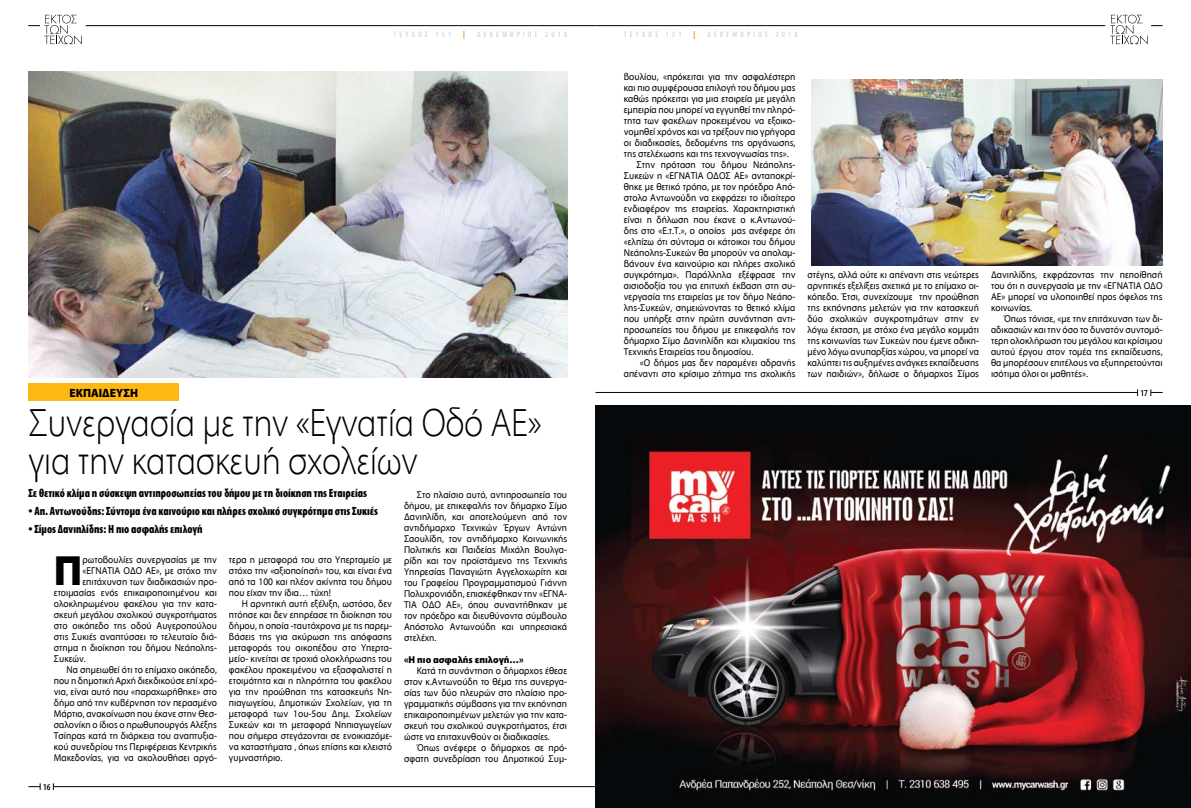
<style>
.page{position:relative;width:1191px;height:808px;background:#fff}
.page>*{position:absolute;margin:0;border:0;box-sizing:border-box;transform-origin:0 0}
.t1{font:700 42.6px "Myriad Greek";color:#000;scale:.95 1}
.t2{font:300 40px/38px "Myriad Greek";letter-spacing:-.01em;color:#000;scale:.9 1}
.t3{font:700 12px "Myriad Condensed Greek";color:#000;scale:.95 1}
.t4{font:700 12px "Myriad Greek";color:#000;scale:.95 1}
.t5{font:10px/11px "Myriad Greek";color:#000;text-align:justify;scale:.95 1}
.t6{font:700 10px "Myriad Greek";color:#000;scale:.95 1}
.t7{font:500 9px "Myriad Condensed Greek";color:#000}
.t8{font:8px "Myriad Condensed Greek";letter-spacing:.4em;color:#c6c8ca}
.t9{font:700 8px "Myriad Condensed Greek";color:#f7931e}
</style>
<div class="page">
<hr style="left:86px;top:25px;width:509px;height:1px;background:#000">
<img style="left:595px;top:405px;width:596px;height:403px">
<svg style="left:28px;top:15px;width:54px;height:29px"></svg>
<hr style="left:54px;top:786px;width:541px;height:1px;background:#000">
<svg style="left:28px;top:783px;width:13px;height:7px"></svg>
<hr style="left:595px;top:25px;width:510px;height:1px;background:#000">
<svg style="left:1110px;top:15px;width:52px;height:29px"></svg>
<hr style="left:595px;top:392px;width:542px;height:1px;background:#000">
<svg style="left:1150px;top:389px;width:12px;height:7px"></svg>
<img style="left:811px;top:80px;width:351px;height:185px">
<img style="left:28px;top:72px;width:539px;height:306px">
<div style="left:28px;top:383px;width:151px;height:18px;background:#fdb813"></div>
<p class="t8" style="left:393px;top:31px;width:59px">ΤΕΥΧΟΣ 151</p>
<p class="t9" style="left:463px;top:30px;width:3px">|</p>
<p class="t8" style="left:477px;top:31px;width:91px">ΔΕΚΕΜΒΡΙΟΣ 2018</p>
<p class="t4" style="left:69px;top:386px;width:74px">ΕΚΠΑΙΔΕΥΣΗ</p>
<h2 class="t2" style="left:28px;top:405px;width:572px">Συνεργασία με την «Εγνατία Οδό ΑΕ» για την κατασκευή σχολείων</h2>
<p class="t3" style="left:28px;top:487px;width:358px">Σε θετικό κλίμα η σύσκεψη αντιπροσωπείας του δήμου με τη διοίκηση της Εταιρείας</p>
<p class="t3" style="left:28px;top:505px;width:369px">• Απ. Αντωνούδης: Σύντομα ένα καινούριο και πλήρες σχολικό συγκρότημα στις Συκιές</p>
<p class="t3" style="left:28px;top:523px;width:185px">• Σίμος Δανιηλίδης: Η πιο ασφαλής επιλογή</p>
<p class="t5" style="left:404px;top:490px;width:173px;text-indent:13px">Στο πλαίσιο αυτό, αντιπροσωπεία του δήμου, με επικεφαλής τον δήμαρχο Σίμο Δανιηλίδη, και αποτελούμενη από τον αντιδήμαρχο Τεχνικών Έργων Αντώνη Σαουλίδη, τον αντιδήμαρχο Κοινωνικής Πολιτικής και Παιδείας Μιχάλη Βουλγα&shy;ρίδη και τον προϊστάμενο της Τεχνικής Υπηρεσίας Παναγιώτη Αγγελοχωρίτη και του Γραφείου Προγραμματισμού Γιάννη Πολυχρονιάδη, επισκέφθηκαν την «ΕΓΝΑ-ΤΙΑ ΟΔΟ ΑΕ», όπου συναντήθηκαν με τον πρόεδρο και διευθύνοντα σύμβουλο Απόστολο Αντωνούδη και υπηρεσιακά στελέχη.</p>
<p class="t6" style="left:404px;top:655px;width:127px">«Η πιο ασφαλής επιλογή…»</p>
<p class="t5" style="left:404px;top:666px;width:173px;text-indent:13px">Κατά τη συνάντηση ο δήμαρχος έθεσε στον κ.Αντωνούδη το θέμα της συνεργα&shy;σίας των δύο πλευρών στο πλαίσιο προ&shy;γραμματικής σύμβασης για την εκπόνηση επικαιροποιημένων μελετών για την κατα&shy;σκευή του σχολικού συγκροτήματος, έτσι ώστε να επιταχυνθούν οι διαδικασίες.</p>
<p class="t5" style="left:404px;top:743px;width:173px;text-align:right">Όπως ανέφερε ο δήμαρχος σε πρό&shy;σφατη συνεδρίαση του Δημοτικού Συμ-</p>
<h1 class="t1" style="left:54px;top:548px;width:32px">Π</h1>
<p class="t5" style="left:82px;top:554px;width:143px">ρωτοβουλίες συνεργασίας με την</p>
<p class="t5" style="left:229px;top:554px;width:173px">τερα η μεταφορά του στο Υπερταμείο με στόχο την «αξιοποίησή» του, και είναι ένα από τα 100 και πλέον ακίνητα του δήμου που είχαν την ίδια… τύχη!</p>
<p class="t5" style="left:229px;top:598px;width:173px;text-indent:13px">Η αρνητική αυτή εξέλιξη, ωστόσο, δεν πτόησε και δεν επηρέασε τη διοίκηση του δήμου, η οποία -ταυτόχρονα με τις παρεμ&shy;βάσεις της για ακύρωση της απόφασης μεταφοράς του οικοπέδου στο Υπερτα&shy;μείο- κινείται σε τροχιά ολοκλήρωσης του φακέλου προκειμένου να εξασφαλιστεί η ετοιμότητα και η πληρότητα του φακέλου για την προώθηση της κατασκευής Νη&shy;πιαγωγείου, Δημοτικών Σχολείων, για τη μεταφορά των 1ου-5ου Δημ. Σχολείων Συκεών και τη μεταφορά Νηπιαγωγείων που σήμερα στεγάζονται σε ενοικιαζόμε&shy;να καταστήματα , όπως επίσης και κλειστό γυμναστήριο.</p>
<p class="t5" style="left:82px;top:565px;width:143px">«ΕΓΝΑΤΙΑ ΟΔΟ ΑΕ», με στόχο την</p>
<p class="t5" style="left:82px;top:576px;width:143px">επιτάχυνση των διαδικασιών προ-</p>
<p class="t5" style="left:54px;top:587px;width:173px">ετοιμασίας ενός επικαιροποιημένου και</p>
<p class="t5" style="left:54px;top:598px;width:173px">ολοκληρωμένου φακέλου για την κατα-</p>
<p class="t5" style="left:54px;top:609px;width:173px">σκευή μεγάλου σχολικού συγκροτήματος</p>
<p class="t5" style="left:54px;top:620px;width:173px">στο οικόπεδο της οδού Αυγεροπούλου</p>
<p class="t5" style="left:54px;top:631px;width:173px">στις Συκιές αναπτύσσει το τελευταίο διά-</p>
<p class="t5" style="left:54px;top:642px;width:173px">στημα η διοίκηση του δήμου Νεάπολης-</p>
<p class="t5" style="left:54px;top:653px;width:35px">Συκεών.</p>
<p class="t5" style="left:67px;top:664px;width:160px">Να σημειωθεί ότι το επίμαχο οικόπεδο,</p>
<p class="t5" style="left:54px;top:675px;width:173px">που η δημοτική Αρχή διεκδικούσε επί χρό-</p>
<p class="t5" style="left:54px;top:686px;width:173px">νια, είναι αυτό που «παραχωρήθηκε» στο</p>
<p class="t5" style="left:54px;top:697px;width:173px">δήμο από την κυβέρνηση τον περασμένο</p>
<p class="t5" style="left:54px;top:708px;width:173px">Μάρτιο, ανακοίνωση που έκανε στην Θεσ-</p>
<p class="t5" style="left:54px;top:719px;width:173px">σαλονίκη ο ίδιος ο πρωθυπουργός Αλέξης</p>
<p class="t5" style="left:54px;top:730px;width:173px">Τσίπρας κατά τη διάρκεια του αναπτυξια-</p>
<p class="t5" style="left:54px;top:741px;width:173px">κού συνεδρίου της Περιφέρειας Κεντρικής</p>
<p class="t5" style="left:54px;top:752px;width:173px">Μακεδονίας, για να ακολουθήσει αργό-</p>
<p class="t7" style="left:43px;top:782px;width:9px">16</p>
<p class="t8" style="left:624px;top:31px;width:59px">ΤΕΥΧΟΣ 151</p>
<p class="t9" style="left:693px;top:30px;width:3px">|</p>
<p class="t8" style="left:707px;top:31px;width:91px">ΔΕΚΕΜΒΡΙΟΣ 2018</p>
<p class="t5" style="left:624px;top:72px;width:182px">βουλίου, «πρόκειται για την ασφαλέστερη</p>
<p class="t5" style="left:624px;top:83px;width:182px">και πιο συμφέρουσα επιλογή του δήμου μας</p>
<p class="t5" style="left:624px;top:94px;width:182px">καθώς πρόκειται για μια εταιρεία με μεγάλη</p>
<p class="t5" style="left:624px;top:105px;width:182px">εμπειρία που μπορεί να εγγυηθεί την πληρό-</p>
<p class="t5" style="left:624px;top:116px;width:182px">τητα των φακέλων προκειμένου να εξοικο-</p>
<p class="t5" style="left:624px;top:127px;width:182px">νομηθεί χρόνος και να τρέξουν πιο γρήγορα</p>
<p class="t5" style="left:624px;top:138px;width:182px">οι διαδικασίες, δεδομένης της οργάνωσης,</p>
<p class="t5" style="left:624px;top:149px;width:175px">της στελέχωσης και της τεχνογνωσίας της».</p>
<p class="t5" style="left:636px;top:160px;width:169px">Στην πρόταση του δήμου Νεάπολης-</p>
<p class="t5" style="left:624px;top:171px;width:182px">Συκεών η «ΕΓΝΑΤΙΑ ΟΔΟΣ ΑΕ» ανταποκρί-</p>
<p class="t5" style="left:624px;top:182px;width:182px">θηκε με θετικό τρόπο, με τον πρόεδρο Από-</p>
<p class="t5" style="left:624px;top:193px;width:182px">στολο Αντωνούδη να εκφράζει το ιδιαίτερο</p>
<p class="t5" style="left:624px;top:204px;width:182px">ενδιαφέρον της εταιρείας. Χαρακτηριστική</p>
<p class="t5" style="left:624px;top:215px;width:182px">είναι η δήλωση που έκανε ο κ.Αντωνού-</p>
<p class="t5" style="left:624px;top:226px;width:182px">δης στο «Ε.τ.Τ.», ο οποίος μας ανέφερε ότι</p>
<p class="t5" style="left:624px;top:237px;width:182px">«ελπίζω ότι σύντομα οι κάτοικοι του δήμου</p>
<p class="t5" style="left:624px;top:248px;width:182px">Νεάπολης-Συκεών θα μπορούν να απολαμ-</p>
<p class="t5" style="left:624px;top:259px;width:182px">βάνουν ένα καινούριο και πλήρες σχολικό</p>
<p class="t5" style="left:624px;top:270px;width:182px">συγκρότημα». Παράλληλα εξέφρασε την</p>
<p class="t5" style="left:624px;top:281px;width:182px">αισιοδοξία του για επιτυχή έκβαση στη συ-</p>
<p class="t5" style="left:624px;top:292px;width:182px">νεργασία της εταιρείας με τον δήμο Νεάπο-</p>
<p class="t5" style="left:624px;top:303px;width:182px">λης-Συκεών, σημειώνοντας το θετικό κλίμα</p>
<p class="t5" style="left:624px;top:314px;width:182px">που υπήρξε στην πρώτη συνάντηση αντι-</p>
<p class="t5" style="left:624px;top:325px;width:182px">προσωπείας του δήμου με επικεφαλής τον</p>
<p class="t5" style="left:624px;top:336px;width:182px">δήμαρχο Σίμο Δανιηλίδη και κλιμακίου της</p>
<p class="t5" style="left:624px;top:347px;width:138px">Τεχνικής Εταιρείας του δημοσίου.</p>
<p class="t5" style="left:640px;top:358px;width:165px">«Ο δήμος μας δεν παραμένει αδρανής</p>
<p class="t5" style="left:624px;top:369px;width:182px">απέναντι στο κρίσιμο ζήτημα της σχολικής</p>
<p class="t5" style="left:807px;top:270px;width:182px">στέγης, αλλά ούτε κι απέναντι στις νεώτερες αρνητικές εξελίξεις σχετικά με το επίμαχο οι&shy;κόπεδο. Έτσι, συνεχίζουμε την προώθηση της εκπόνησης μελετών για την κατασκευή δύο σχολικών συγκροτημάτων στην εν λόγω έκταση, με στόχο ένα μεγάλο κομμάτι της κοινωνίας των Συκεών που έμενε αδικη&shy;μένο λόγω ανυπαρξίας χώρου, να μπορεί να καλύπτει τις αυξημένες ανάγκες εκπαίδευσης των παιδιών», δήλωσε ο δήμαρχος Σίμος</p>
<p class="t5" style="left:991px;top:270px;width:182px">Δανιηλίδης, εκφράζοντας την πεποίθησή του ότι η συνεργασία με την «ΕΓΝΑΤΙΑ ΟΔΟ ΑΕ» μπορεί να υλοποιηθεί προς όφελος της κοινωνίας.</p>
<p class="t5" style="left:991px;top:314px;width:182px;text-indent:13px">Όπως τόνισε, «με την επιτάχυνση των δι&shy;αδικασιών και την όσο το δυνατόν συντομό&shy;τερη ολοκλήρωση του μεγάλου και κρίσιμου αυτού έργου στον τομέα της εκπαίδευσης, θα μπορέσουν επιτέλους να εξυπηρετούνται ισότιμα όλοι οι μαθητές».</p>
<p class="t7" style="left:1140px;top:388px;width:9px">17</p>
</div>
